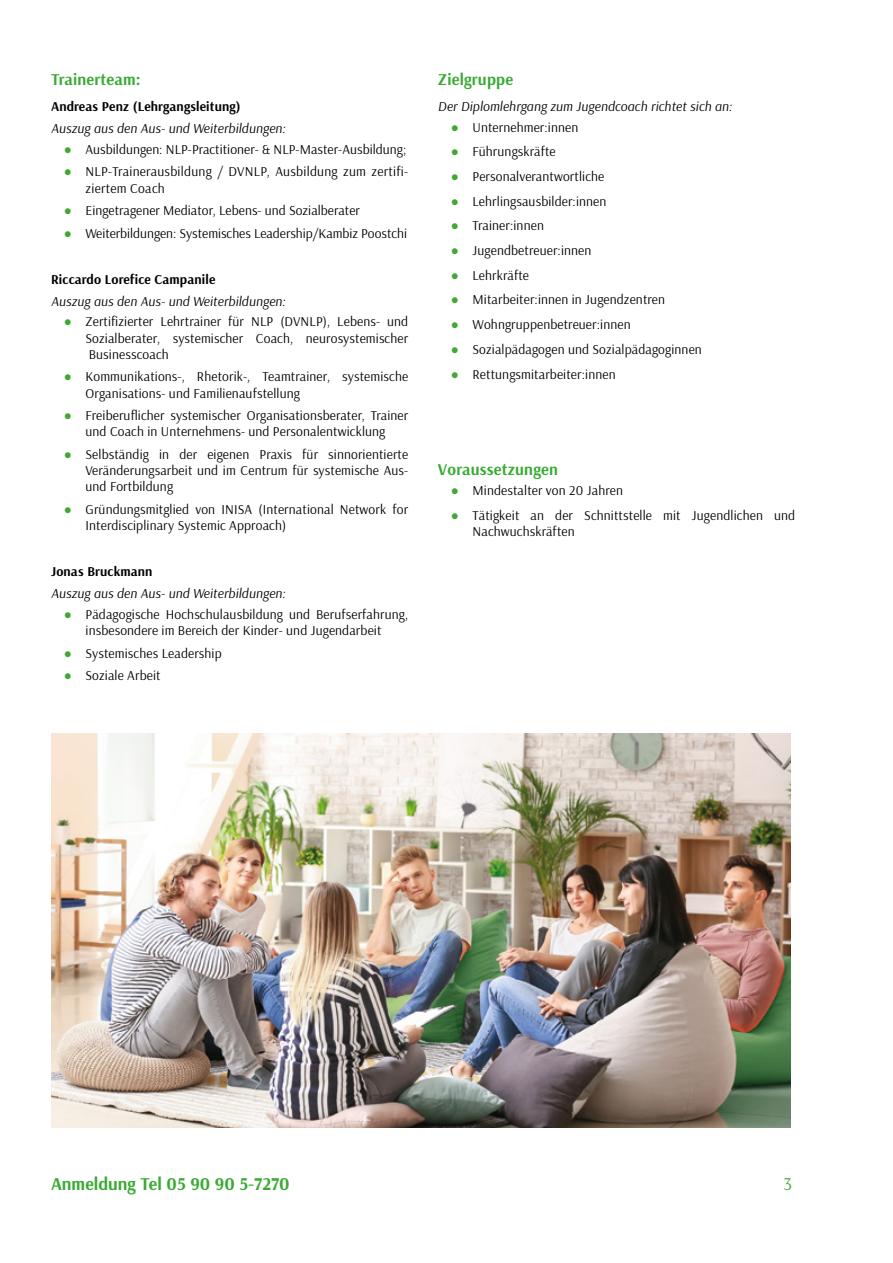
<style>
.page{position:relative;width:893px;height:1263px;background:#fff}
.page>*{position:absolute;margin:0;border:0;box-sizing:border-box;transform-origin:0 0}
.t1{font:700 18px "Arsenal";color:#3aaa35}
.t2{font:18px "Arsenal";color:#3aaa35}
.t3{font:700 16.5px "Arsenal";letter-spacing:.01em;color:#3aaa35}
.t4{font:13.5px/16.2px "Arsenal";letter-spacing:.01em;color:#000}
.t5{font:italic 13.5px "Arsenal";letter-spacing:.01em;color:#000}
.t6{font:700 13.5px "Arsenal";letter-spacing:.01em;color:#000}
.s1{font-family:"Trebuchet MS";font-weight:700;color:#43a735}
</style>
<div class="page">
<img style="left:51px;top:733px;width:740px;height:394px">
<p class="t3" style="left:51px;top:67px;width:91px">Trainerteam:</p>
<p class="t6" style="left:51px;top:97px;width:191px">Andreas Penz (Lehrgangsleitung)</p>
<p class="t5" style="left:51px;top:120px;width:236px">Auszug aus den Aus- und Weiterbildungen:</p>
<p class="t4" style="left:64px;top:141px;width:344px"><span class="s1">●</span> Ausbildungen: NLP-Practitioner- &amp; NLP-Master-Ausbildung;</p>
<p class="t4" style="left:86px;top:163px;width:324px;text-indent:-22px"><span class="s1">●</span> NLP-Trainerausbildung / DVNLP, Ausbildung zum zertifi&shy;ziertem Coach</p>
<p class="t4" style="left:64px;top:202px;width:298px"><span class="s1">●</span> Eingetragener Mediator, Lebens- und Sozialberater</p>
<p class="t4" style="left:64px;top:225px;width:345px"><span class="s1">●</span> Weiterbildungen: Systemisches Leadership/Kambiz Poostchi</p>
<p class="t6" style="left:51px;top:270px;width:166px">Riccardo Lorefice Campanile</p>
<p class="t5" style="left:51px;top:292px;width:236px">Auszug aus den Aus- und Weiterbildungen:</p>
<p class="t4" style="left:86px;top:313px;width:324px;text-align:justify;text-indent:-22px"><span class="s1">●</span> Zertifizierter Lehrtrainer für NLP (DVNLP), Lebens- und Sozialberater, systemischer Coach, neurosystemischer Businesscoach</p>
<p class="t4" style="left:86px;top:368px;width:324px;text-indent:-22px"><span class="s1">●</span> Kommunikations-, Rhetorik-, Teamtrainer, systemische<br>Organisations- und Familienaufstellung</p>
<p class="t4" style="left:64px;top:407px;width:346px;text-align:center"><span class="s1">●</span> Freiberuflicher systemischer Organisationsberater, Trainer und Coach in Unternehmens- und Personalentwicklung</p>
<p class="t4" style="left:86px;top:446px;width:324px;text-align:justify;text-indent:-22px"><span class="s1">●</span> Selbständig in der eigenen Praxis für sinnorientierte Veränderungsarbeit und im Centrum für systemische Aus&shy;und Fortbildung</p>
<p class="t4" style="left:86px;top:501px;width:324px;text-indent:-22px"><span class="s1">●</span> Gründungsmitglied von INISA (International Network for<br>Interdisciplinary Systemic Approach)</p>
<p class="t6" style="left:51px;top:562px;width:103px">Jonas Bruckmann</p>
<p class="t5" style="left:51px;top:585px;width:236px">Auszug aus den Aus- und Weiterbildungen:</p>
<p class="t4" style="left:64px;top:606px;width:346px;text-align:center"><span class="s1">●</span> Pädagogische Hochschulausbildung und Berufserfahrung, insbesondere im Bereich der Kinder- und Jugendarbeit</p>
<p class="t4" style="left:64px;top:644px;width:159px"><span class="s1">●</span> Systemisches Leadership</p>
<p class="t4" style="left:64px;top:667px;width:98px"><span class="s1">●</span> Soziale Arbeit</p>
<p class="t3" style="left:438px;top:67px;width:77px">Zielgruppe</p>
<p class="t5" style="left:438px;top:97px;width:296px">Der Diplomlehrgang zum Jugendcoach richtet sich an:</p>
<p class="t4" style="left:451px;top:119px;width:129px"><span class="s1">●</span> Unternehmer:innen</p>
<p class="t4" style="left:451px;top:143px;width:106px"><span class="s1">●</span> Führungskräfte</p>
<p class="t4" style="left:451px;top:168px;width:155px"><span class="s1">●</span> Personalverantwortliche</p>
<p class="t4" style="left:451px;top:193px;width:157px"><span class="s1">●</span> Lehrlingsausbilder:innen</p>
<p class="t4" style="left:451px;top:217px;width:95px"><span class="s1">●</span> Trainer:innen</p>
<p class="t4" style="left:451px;top:242px;width:142px"><span class="s1">●</span> Jugendbetreuer:innen</p>
<p class="t4" style="left:451px;top:267px;width:80px"><span class="s1">●</span> Lehrkräfte</p>
<p class="t4" style="left:451px;top:291px;width:216px"><span class="s1">●</span> Mitarbeiter:innen in Jugendzentren</p>
<p class="t4" style="left:451px;top:316px;width:181px"><span class="s1">●</span> Wohngruppenbetreuer:innen</p>
<p class="t4" style="left:451px;top:341px;width:253px"><span class="s1">●</span> Sozialpädagogen und Sozialpädagoginnen</p>
<p class="t4" style="left:451px;top:366px;width:166px"><span class="s1">●</span> Rettungsmitarbeiter:innen</p>
<p class="t3" style="left:438px;top:457px;width:121px">Voraussetzungen</p>
<p class="t4" style="left:451px;top:482px;width:174px"><span class="s1">●</span> Mindestalter von 20 Jahren</p>
<p class="t4" style="left:472px;top:507px;width:324px;text-indent:-22px"><span class="s1">●</span> Tätigkeit an der Schnittstelle mit Jugendlichen und<br>Nachwuchskräften</p>
<h1 class="t1" style="left:51px;top:1171px;width:240px">Anmeldung Tel 05 90 90 5-7270</h1>
<h1 class="t2" style="left:783px;top:1172px;width:10px">3</h1>
</div>
